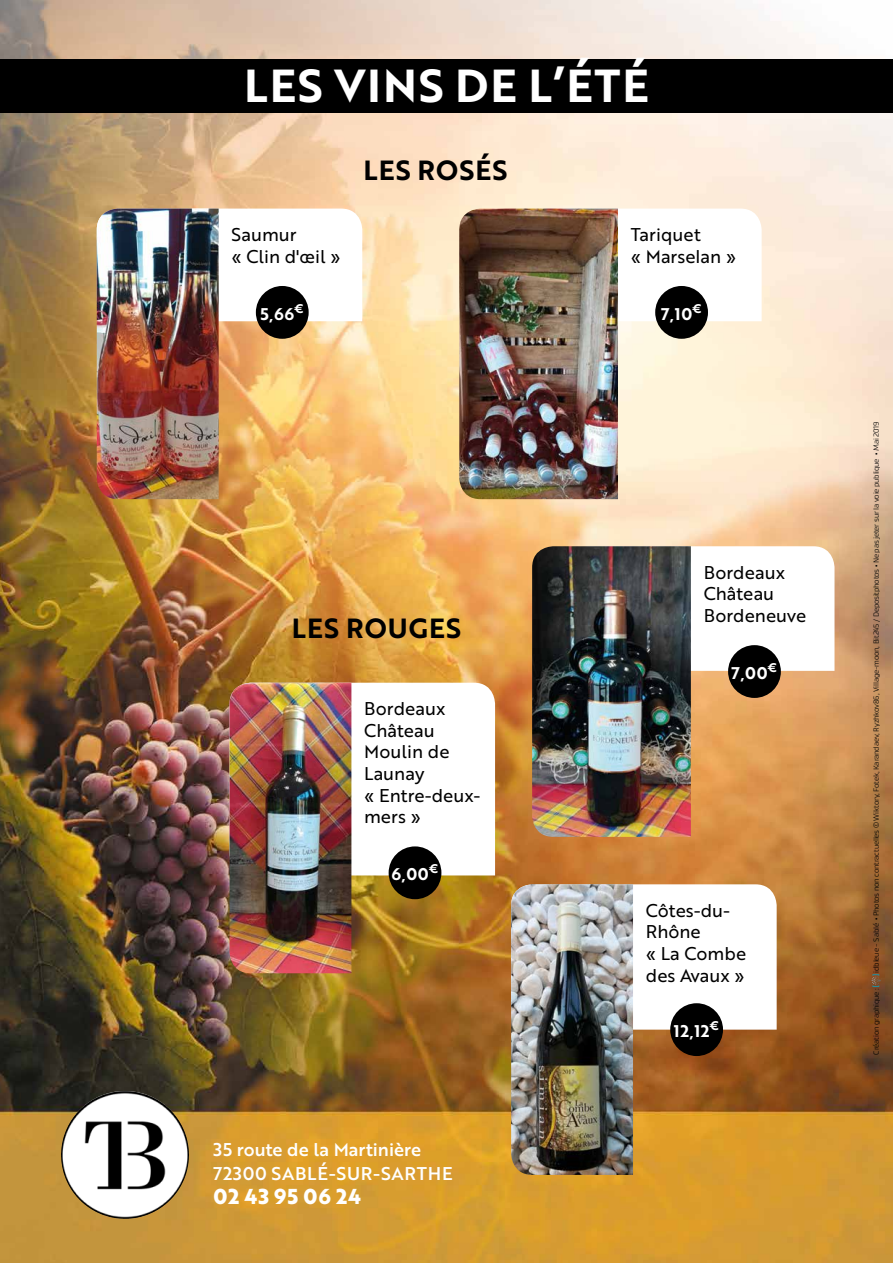
<style>
.page{position:relative;width:893px;height:1263px;background:#fff}
.page>*{position:absolute;margin:0;border:0;box-sizing:border-box;transform-origin:0 0}
.t1{font:45px "Brother 1816 Bold";letter-spacing:.04em;color:#fff}
.t2{font:27px "Brother 1816 Bold";letter-spacing:.04em;color:#000}
.t3{font:700 21px "Brother 1816 Extra";letter-spacing:.04em;color:#fff}
.t4{font:18px/21.6px "Brother 1816 Regular";color:#000}
.t5{font:18px/24px "Brother 1816 Medium";letter-spacing:.04em;color:#fff}
.t6{font:16.5px "Brother 1816 Bold";letter-spacing:.04em;color:#fff}
.t7{font:300 7.5px "Accura";letter-spacing:-.02em;color:#000}
</style>
<div class="page">
<img style="left:0;top:0;width:893px;height:1263px">
<svg style="left:871px;top:974px;width:11px;height:13px"></svg>
<div style="left:0;top:60px;width:893px;height:53px;background:#000"></div>
<img style="left:71px;top:1091px;width:52px;height:30px">
<svg style="left:351px;top:683px;width:144px;height:192px"></svg>
<img style="left:230px;top:683px;width:121px;height:290px">
<div style="left:389px;top:846px;width:52px;height:53px;background:#000;border-radius:50%"></div>
<svg style="left:633px;top:884px;width:144px;height:146px"></svg>
<img style="left:511px;top:884px;width:122px;height:291px">
<div style="left:670px;top:1003px;width:53px;height:53px;background:#000;border-radius:50%"></div>
<svg style="left:691px;top:546px;width:143px;height:125px"></svg>
<img style="left:532px;top:546px;width:159px;height:291px">
<div style="left:728px;top:645px;width:53px;height:53px;background:#000;border-radius:50%"></div>
<svg style="left:219px;top:209px;width:143px;height:112px"></svg>
<img style="left:97px;top:209px;width:122px;height:290px">
<div style="left:256px;top:286px;width:53px;height:53px;background:#000;border-radius:50%"></div>
<svg style="left:618px;top:209px;width:144px;height:112px"></svg>
<img style="left:459px;top:209px;width:159px;height:290px">
<div style="left:655px;top:286px;width:53px;height:53px;background:#000;border-radius:50%"></div>
<h1 class="t1" style="left:244px;top:52px;width:406px">LES VINS DE L’ÉTÉ</h1>
<h3 class="t4" style="left:232px;top:223px;width:110px">Saumur<br>« Clin d'œil »</h3>
<h3 class="t6" style="left:260px;top:301px;width:45px">5,66<sup>€</sup></h3>
<h2 class="t2" style="left:363px;top:150px;width:146px">LES ROSÉS</h2>
<h2 class="t2" style="left:292px;top:608px;width:171px">LES ROUGES</h2>
<h3 class="t4" style="left:364px;top:697px;width:118px">Bordeaux<br>Château<br>Moulin de<br>Launay<br>« Entre-deux&shy;mers »</h3>
<h3 class="t6" style="left:391px;top:862px;width:49px">6,00<sup>€</sup></h3>
<h3 class="t5" style="left:213px;top:1137px;width:241px">35 route de la Martinière<br>72300 SABLÉ-SUR-SARTHE</h3>
<h3 class="t3" style="left:213px;top:1180px;width:149px">02 43 95 06 24</h3>
<h3 class="t4" style="left:631px;top:223px;width:107px">Tariquet<br>« Marselan »</h3>
<h3 class="t6" style="left:661px;top:301px;width:42px">7,10<sup>€</sup></h3>
<h3 class="t4" style="left:704px;top:561px;width:104px">Bordeaux<br>Château<br>Bordeneuve</h3>
<h3 class="t6" style="left:732px;top:661px;width:47px">7,00<sup>€</sup></h3>
<h3 class="t4" style="left:646px;top:899px;width:102px">Côtes-du-<br>Rhône<br>« La Combe des Avaux »</h3>
<h3 class="t6" style="left:674px;top:1019px;width:47px">12,12<sup>€</sup></h3>
<p class="t7" style="left:871px;top:972px;width:553px;rotate:-90deg">idbleue - Sablé • Photos non contractuelles © Wiktory, Fotek, Karandaev, Ryzhkov86, Village-moon, Bit245 / Depositphotos • Ne pas jeter sur la voie publique • Mai 2019</p>
<p class="t7" style="left:871px;top:1054px;width:67px;rotate:-90deg">Création graphique :</p>
</div>
